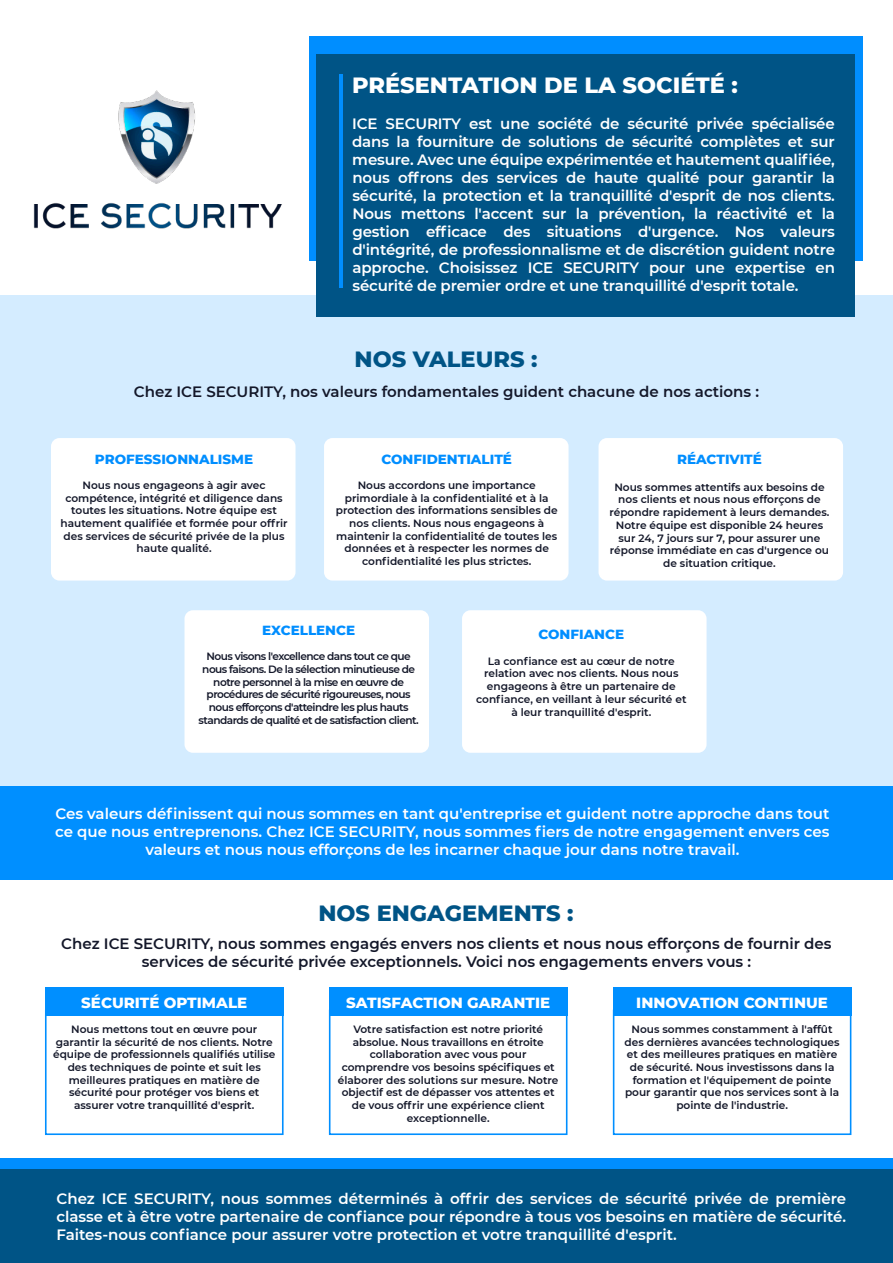
<style>
.page{position:relative;width:893px;height:1263px;background:#fff}
.page>*{position:absolute;margin:0;border:0;box-sizing:border-box;transform-origin:0 0}
.t1{font:800 22.5px "Montserrat";color:#005486}
.t2{font:800 22.5px "Montserrat";color:#fff}
.t3{font:600 15px/18px "Montserrat";color:#fff;text-align:justify}
.t4{font:600 15px/18px "Montserrat";color:#131729;text-align:center}
.t5{font:800 15px "Montserrat";color:#fff}
.t6{font:800 13.5px "Montserrat";color:#008eff}
.t7{font:600 10.5px/12.8px "Montserrat";color:#131729;text-align:center}
.t8{font:600 10.5px/12.8px "Montserrat";letter-spacing:-.05em;color:#131729;text-align:center}
</style>
<div class="page">
<div style="left:0;top:1160px;width:892px;height:103px;background:#005486"></div>
<div style="left:0;top:1158px;width:893px;height:11px;background:#008eff"></div>
<div style="left:0;top:296px;width:893px;height:512px;background:#d4ecff"></div>
<div style="left:0;top:786px;width:893px;height:93px;background:#008fff"></div>
<div style="left:51px;top:438px;width:244px;height:143px;background:#fff;border-radius:8px"></div>
<div style="left:309px;top:36px;width:553px;height:224px;background:#008eff"></div>
<div style="left:316px;top:54px;width:539px;height:262px;background:#005486"></div>
<img style="left:13px;top:90px;width:289px;height:206px">
<hr style="left:339px;top:75px;width:3px;height:213px;background:#008eff">
<div style="left:324px;top:438px;width:244px;height:143px;background:#fff;border-radius:8px"></div>
<div style="left:598px;top:438px;width:245px;height:143px;background:#fff;border-radius:8px"></div>
<div style="left:184px;top:610px;width:245px;height:143px;background:#fff;border-radius:8px"></div>
<div style="left:462px;top:610px;width:244px;height:143px;background:#fff;border-radius:8px"></div>
<div style="left:45px;top:987px;width:239px;height:28px;background:#008fff"></div>
<svg style="left:45px;top:1015px;width:239px;height:121px"></svg>
<div style="left:329px;top:987px;width:238px;height:28px;background:#008fff"></div>
<svg style="left:328px;top:1008px;width:240px;height:128px"></svg>
<div style="left:613px;top:987px;width:238px;height:28px;background:#008fff"></div>
<svg style="left:612px;top:1008px;width:240px;height:128px"></svg>
<h1 class="t2" style="left:352px;top:68px;width:387px">PRÉSENTATION DE LA SOCIÉTÉ :</h1>
<p class="t3" style="left:352px;top:113px;width:484px">ICE SECURITY est une société de sécurité privée spécialisée dans la fourniture de solutions de sécurité complètes et sur mesure. Avec une équipe expérimentée et hautement qualifiée, nous offrons des services de haute qualité pour garantir la sécurité, la protection et la tranquillité d'esprit de nos clients.<br>Nous mettons l'accent sur la prévention, la réactivité et la gestion efficace des situations d'urgence. Nos valeurs d'intégrité, de professionnalisme et de discrétion guident notre approche. Choisissez ICE SECURITY pour une expertise en sécurité de premier ordre et une tranquillité d'esprit totale.</p>
<h1 class="t1" style="left:355px;top:342px;width:184px">NOS VALEURS :</h1>
<h2 class="t4" style="left:134px;top:382px;width:627px">Chez ICE SECURITY, nos valeurs fondamentales guident chacune de nos actions :</h2>
<p class="t6" style="left:95px;top:449px;width:160px">PROFESSIONNALISME</p>
<p class="t7" style="left:60px;top:478px;width:229px">Nous nous engageons à agir avec compétence, intégrité et diligence dans toutes les situations. Notre équipe est hautement qualifiée et formée pour offrir des services de sécurité privée de la plus haute qualité.</p>
<p class="t6" style="left:381px;top:449px;width:132px">CONFIDENTIALITÉ</p>
<p class="t7" style="left:336px;top:478px;width:223px">Nous accordons une importance primordiale à la confidentialité et à la protection des informations sensibles de nos clients. Nous nous engageons à maintenir la confidentialité de toutes les données et à respecter les normes de confidentialité les plus strictes.</p>
<p class="t6" style="left:677px;top:449px;width:86px">RÉACTIVITÉ</p>
<p class="t7" style="left:609px;top:480px;width:222px">Nous sommes attentifs aux besoins de nos clients et nous nous efforçons de répondre rapidement à leurs demandes.<br>Notre équipe est disponible 24 heures sur 24, 7 jours sur 7, pour assurer une réponse immédiate en cas d'urgence ou de situation critique.</p>
<p class="t6" style="left:262px;top:620px;width:95px">EXCELLENCE</p>
<p class="t8" style="left:199px;top:650px;width:222px">Nous visons l'excellence dans tout ce que nous faisons. De la sélection minutieuse de notre personnel à la mise en œuvre de procédures de sécurité rigoureuses, nous nous efforçons d'atteindre les plus hauts standards de qualité et de satisfaction client.</p>
<p class="t6" style="left:538px;top:625px;width:87px">CONFIANCE</p>
<p class="t7" style="left:476px;top:654px;width:212px">La confiance est au cœur de notre relation avec nos clients. Nous nous engageons à être un partenaire de confiance, en veillant à leur sécurité et à leur tranquillité d'esprit.</p>
<p class="t3" style="left:55px;top:803px;width:776px;text-align:center">Ces valeurs définissent qui nous sommes en tant qu'entreprise et guident notre approche dans tout ce que nous entreprenons. Chez ICE SECURITY, nous sommes fiers de notre engagement envers ces valeurs et nous nous efforçons de les incarner chaque jour dans notre travail.</p>
<h1 class="t1" style="left:318px;top:896px;width:257px">NOS ENGAGEMENTS :</h1>
<h2 class="t4" style="left:61px;top:934px;width:772px">Chez ICE SECURITY, nous sommes engagés envers nos clients et nous nous efforçons de fournir des services de sécurité privée exceptionnels. Voici nos engagements envers vous :</h2>
<h2 class="t5" style="left:81px;top:991px;width:167px">SÉCURITÉ OPTIMALE</h2>
<p class="t7" style="left:53px;top:1022px;width:224px">Nous mettons tout en œuvre pour garantir la sécurité de nos clients. Notre équipe de professionnels qualifiés utilise des techniques de pointe et suit les meilleures pratiques en matière de sécurité pour protéger vos biens et assurer votre tranquillité d'esprit.</p>
<h2 class="t5" style="left:346px;top:991px;width:205px">SATISFACTION GARANTIE</h2>
<p class="t7" style="left:338px;top:1022px;width:222px">Votre satisfaction est notre priorité absolue. Nous travaillons en étroite collaboration avec vous pour comprendre vos besoins spécifiques et élaborer des solutions sur mesure. Notre objectif est de dépasser vos attentes et de vous offrir une expérience client exceptionnelle.</p>
<h2 class="t5" style="left:636px;top:991px;width:193px">INNOVATION CONTINUE</h2>
<p class="t7" style="left:625px;top:1022px;width:217px">Nous sommes constamment à l'affût des dernières avancées technologiques et des meilleures pratiques en matière de sécurité. Nous investissons dans la formation et l'équipement de pointe pour garantir que nos services sont à la pointe de l'industrie.</p>
<p class="t3" style="left:56px;top:1189px;width:791px">Chez ICE SECURITY, nous sommes déterminés à offrir des services de sécurité privée de première classe et à être votre partenaire de confiance pour répondre à tous vos besoins en matière de sécurité.<br>Faites-nous confiance pour assurer votre protection et votre tranquillité d'esprit.</p>
</div>
